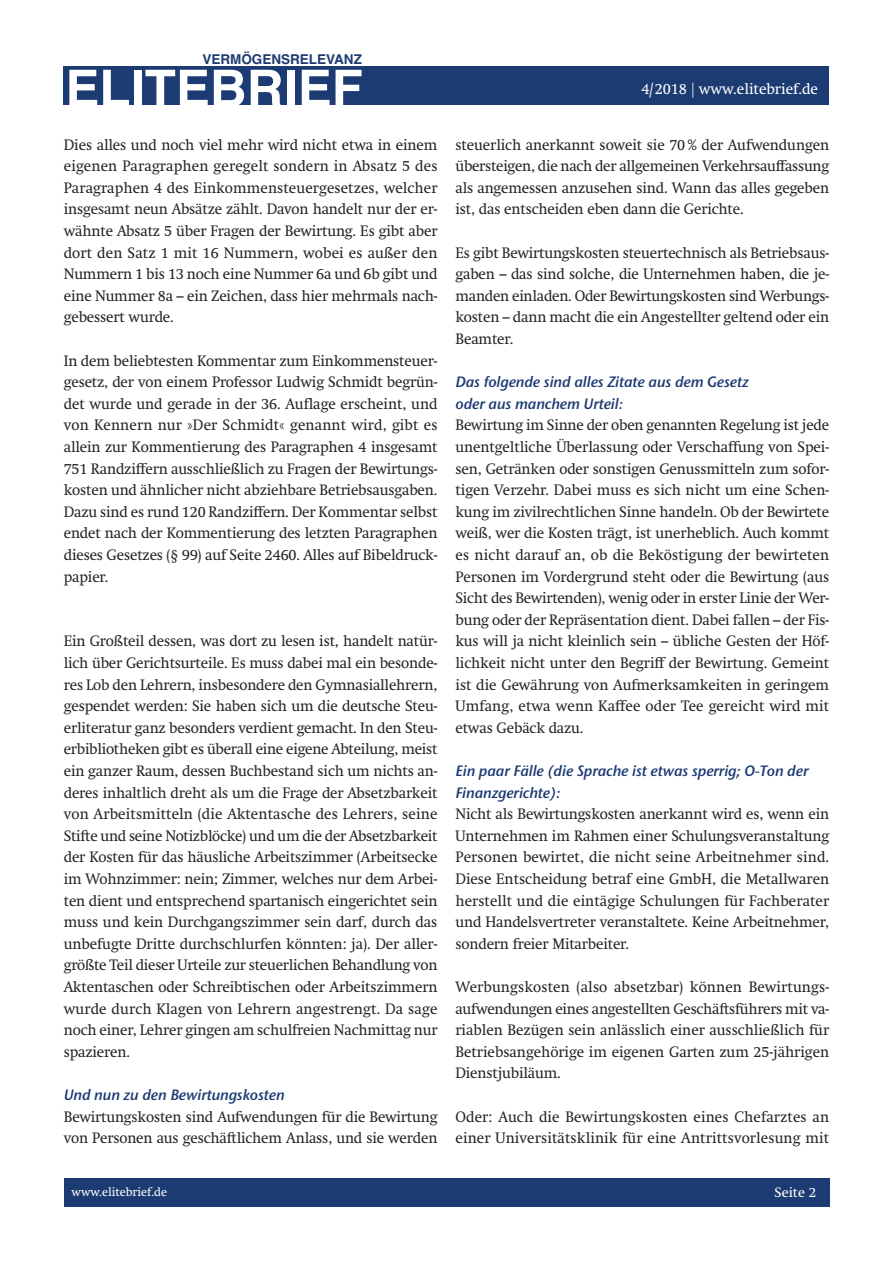
<style>
.page{position:relative;width:893px;height:1263px;background:#fff}
.page>*{position:absolute;margin:0;border:0;box-sizing:border-box;transform-origin:0 0}
.t1{font:700 51px "Helvetica";color:#fff}
.t2{font:15px/21.6px "Swift";letter-spacing:-.01em;color:#272526;text-align:justify}
.t3{font:15px/21.6px "Stone Sans Sem ITCTT Semi Ita";letter-spacing:-.01em;color:#1d3b73}
.t4{font:15px/21.6px "Swift";letter-spacing:.01em;color:#272526}
.t5{font:15px "Swift";color:#fff}
.t6{font:700 13.5px "Helvetica";color:#1d3b73}
.t7{font:13.5px "Swift";color:#fff}
.t8{font:12px "Swift";color:#fff}
</style>
<div class="page">
<div style="left:64px;top:1178px;width:765px;height:29px;background:#1d3b73"></div>
<div style="left:64px;top:66px;width:765px;height:38px;background:#1d3b73"></div>
<p class="t6" style="left:202px;top:51px;width:161px">VERMÖGENSRELEVANZ</p>
<h1 class="t1" style="left:65px;top:59px;width:299px">ELITEBRIEF</h1>
<p class="t2" style="left:64px;top:135px;width:375px">Dies alles und noch viel mehr wird nicht etwa in einem eigenen Paragraphen geregelt sondern in Absatz 5 des Paragraphen 4 des Einkommensteuergesetzes, welcher insgesamt neun Absätze zählt. Davon handelt nur der er&shy;wähnte Absatz 5 über Fragen der Bewirtung. Es gibt aber dort den Satz 1 mit 16 Nummern, wobei es außer den Nummern 1 bis 13 noch eine Nummer 6a und 6b gibt und eine Nummer 8a – ein Zeichen, dass hier mehrmals nach&shy;gebessert wurde.</p>
<p class="t2" style="left:64px;top:351px;width:375px">In dem beliebtesten Kommentar zum Einkommensteuer&shy;gesetz, der von einem Professor Ludwig Schmidt begrün&shy;det wurde und gerade in der 36. Auflage erscheint, und von Kennern nur »Der Schmidt« genannt wird, gibt es allein zur Kommentierung des Paragraphen 4 insgesamt 751 Randziffern ausschließlich zu Fragen der Bewirtungs&shy;kosten und ähnlicher nicht abziehbare Betriebsausgaben.<br>Dazu sind es rund 120 Randziffern. Der Kommentar selbst endet nach der Kommentierung des letzten Paragraphen dieses Gesetzes (§ 99) auf Seite 2460. Alles auf Bibeldruck&shy;papier.</p>
<p class="t2" style="left:64px;top:632px;width:375px">Ein Großteil dessen, was dort zu lesen ist, handelt natür&shy;lich über Gerichtsurteile. Es muss dabei mal ein besonde&shy;res Lob den Lehrern, insbesondere den Gymnasiallehrern, gespendet werden: Sie haben sich um die deutsche Steu&shy;erliteratur ganz besonders verdient gemacht. In den Steu&shy;erbibliotheken gibt es überall eine eigene Abteilung, meist ein ganzer Raum, dessen Buchbestand sich um nichts an&shy;deres inhaltlich dreht als um die Frage der Absetzbarkeit von Arbeitsmitteln (die Aktentasche des Lehrers, seine Stifte und seine Notizblöcke) und um die der Absetzbarkeit der Kosten für das häusliche Arbeitszimmer (Arbeitsecke im Wohnzimmer: nein; Zimmer, welches nur dem Arbei&shy;ten dient und entsprechend spartanisch eingerichtet sein muss und kein Durchgangszimmer sein darf, durch das unbefugte Dritte durchschlurfen könnten: ja). Der aller&shy;größte Teil dieser Urteile zur steuerlichen Behandlung von Aktentaschen oder Schreibtischen oder Arbeitszimmern wurde durch Klagen von Lehrern angestrengt. Da sage noch einer, Lehrer gingen am schulfreien Nachmittag nur spazieren.</p>
<p class="t3" style="left:64px;top:1083px;width:222px">Und nun zu den Bewirtungskosten</p>
<p class="t2" style="left:64px;top:1107px;width:375px">Bewirtungskosten sind Aufwendungen für die Bewirtung von Personen aus geschäftlichem Anlass, und sie werden</p>
<p class="t8" style="left:72px;top:1187px;width:97px">www.elitebrief.de</p>
<p class="t5" style="left:641px;top:83px;width:178px">4/2018 | www.elitebrief.de</p>
<p class="t2" style="left:455px;top:135px;width:375px">steuerlich anerkannt soweit sie 70% der Aufwendungen übersteigen, die nach der allgemeinen Verkehrsauffassung als angemessen anzusehen sind. Wann das alles gegeben ist, das entscheiden eben dann die Gerichte.</p>
<p class="t2" style="left:455px;top:243px;width:375px">Es gibt Bewirtungskosten steuertechnisch als Betriebsaus&shy;gaben – das sind solche, die Unternehmen haben, die je&shy;manden einladen. Oder Bewirtungskosten sind Werbungs&shy;kosten – dann macht die ein Angestellter geltend oder ein Beamter.</p>
<p class="t3" style="left:455px;top:370px;width:295px">Das folgende sind alles Zitate aus dem Gesetz oder aus manchem Urteil:</p>
<p class="t2" style="left:455px;top:416px;width:375px">Bewirtung im Sinne der oben genannten Regelung ist jede unentgeltliche Überlassung oder Verschaffung von Spei&shy;sen, Getränken oder sonstigen Genussmitteln zum sofor&shy;tigen Verzehr. Dabei muss es sich nicht um eine Schen&shy;kung im zivilrechtlichen Sinne handeln. Ob der Bewirtete weiß, wer die Kosten trägt, ist unerheblich. Auch kommt es nicht darauf an, ob die Beköstigung der bewirteten Personen im Vordergrund steht oder die Bewirtung (aus Sicht des Bewirtenden), wenig oder in erster Linie der Wer&shy;bung oder der Repräsentation dient. Dabei fallen – der Fis&shy;kus will ja nicht kleinlich sein – übliche Gesten der Höf&shy;lichkeit nicht unter den Begriff der Bewirtung. Gemeint ist die Gewährung von Aufmerksamkeiten in geringem Umfang, etwa wenn Kaffee oder Tee gereicht wird mit etwas Gebäck dazu.</p>
<p class="t3" style="left:455px;top:759px;width:355px">Ein paar Fälle (die Sprache ist etwas sperrig; O-Ton der<br>Finanzgerichte):</p>
<p class="t2" style="left:455px;top:804px;width:375px">Nicht als Bewirtungskosten anerkannt wird es, wenn ein Unternehmen im Rahmen einer Schulungsveranstaltung Personen bewirtet, die nicht seine Arbeitnehmer sind.<br>Diese Entscheidung betraf eine GmbH, die Metallwaren herstellt und die eintägige Schulungen für Fachberater und Handelsvertreter veranstaltete. Keine Arbeitnehmer, sondern freier Mitarbeiter.</p>
<p class="t2" style="left:455px;top:977px;width:375px">Werbungskosten (also absetzbar) können Bewirtungs&shy;aufwendungen eines angestellten Geschäftsführers mit va&shy;riablen Bezügen sein anlässlich einer ausschließlich für Betriebsangehörige im eigenen Garten zum 25-jährigen Dienstjubiläum.</p>
<p class="t4" style="left:455px;top:1107px;width:375px">Oder: Auch die Bewirtungskosten eines Chefarztes an einer Universitätsklinik für eine Antrittsvorlesung mit</p>
<p class="t7" style="left:775px;top:1187px;width:43px">Seite 2</p>
</div>
